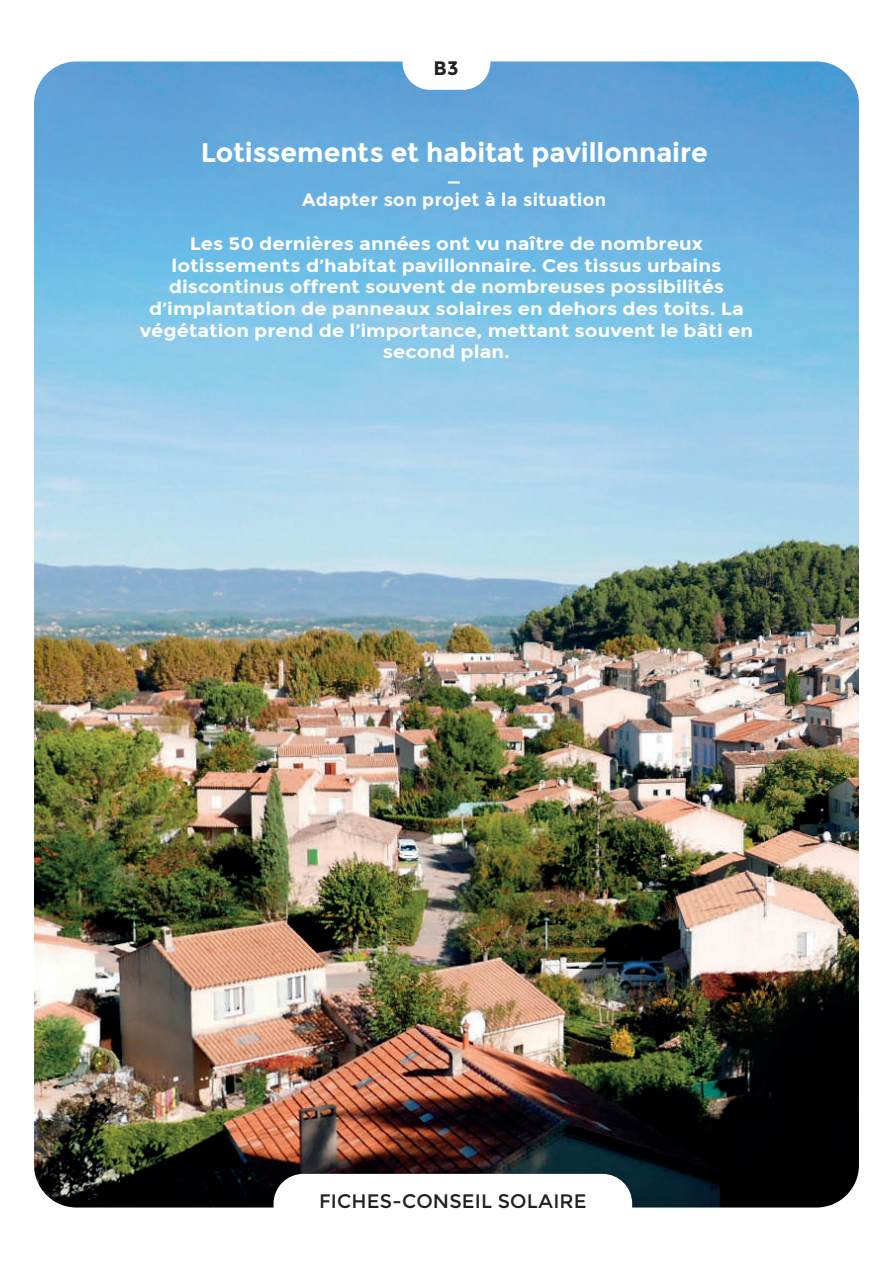
<style>
.page{position:relative;width:893px;height:1263px;background:#fff}
.page>*{position:absolute;margin:0;border:0;box-sizing:border-box;transform-origin:0 0}
.t1{font:700 27px "Montserrat";color:#fff}
.t2{font:700 21px "Montserrat";color:#fff}
.t3{font:19.5px "Montserrat";letter-spacing:.005em;color:#231f20}
.t4{font:700 19.5px "Montserrat";color:#231f20}
.t5{font:700 18px/21.6px "Montserrat";color:#fff;text-align:center;scale:1.1 1}
.t6{font:700 18px "Montserrat";letter-spacing:.02em;color:#fff}
</style>
<div class="page">
<img style="left:34px;top:61px;width:825px;height:1146px">
<div style="left:274px;top:1174px;width:358px;height:63px;background:#fff;border-radius:30px"></div>
<div style="left:403px;top:35px;width:87px;height:55px;background:#fff;border-radius:28px"></div>
<p class="t4" style="left:434px;top:56px;width:27px">B3</p>
<h1 class="t1" style="left:201px;top:137px;width:508px">Lotissements et habitat pavillonnaire</h1>
<p class="t2" style="left:447px;top:168px;width:16px">—</p>
<p class="t6" style="left:302px;top:189px;width:306px">Adapter son projet à la situation</p>
<p class="t5" style="left:140px;top:233px;width:559px">Les 50 dernières années ont vu naître de nombreux lotissements d’habitat pavillonnaire. Ces tissus urbains discontinus offrent souvent de nombreuses possibilités d’implantation de panneaux solaires en dehors des toits. La végétation prend de l’importance, mettant souvent le bâti en second plan.</p>
<p class="t3" style="left:319px;top:1189px;width:269px">FICHES-CONSEIL SOLAIRE</p>
</div>
